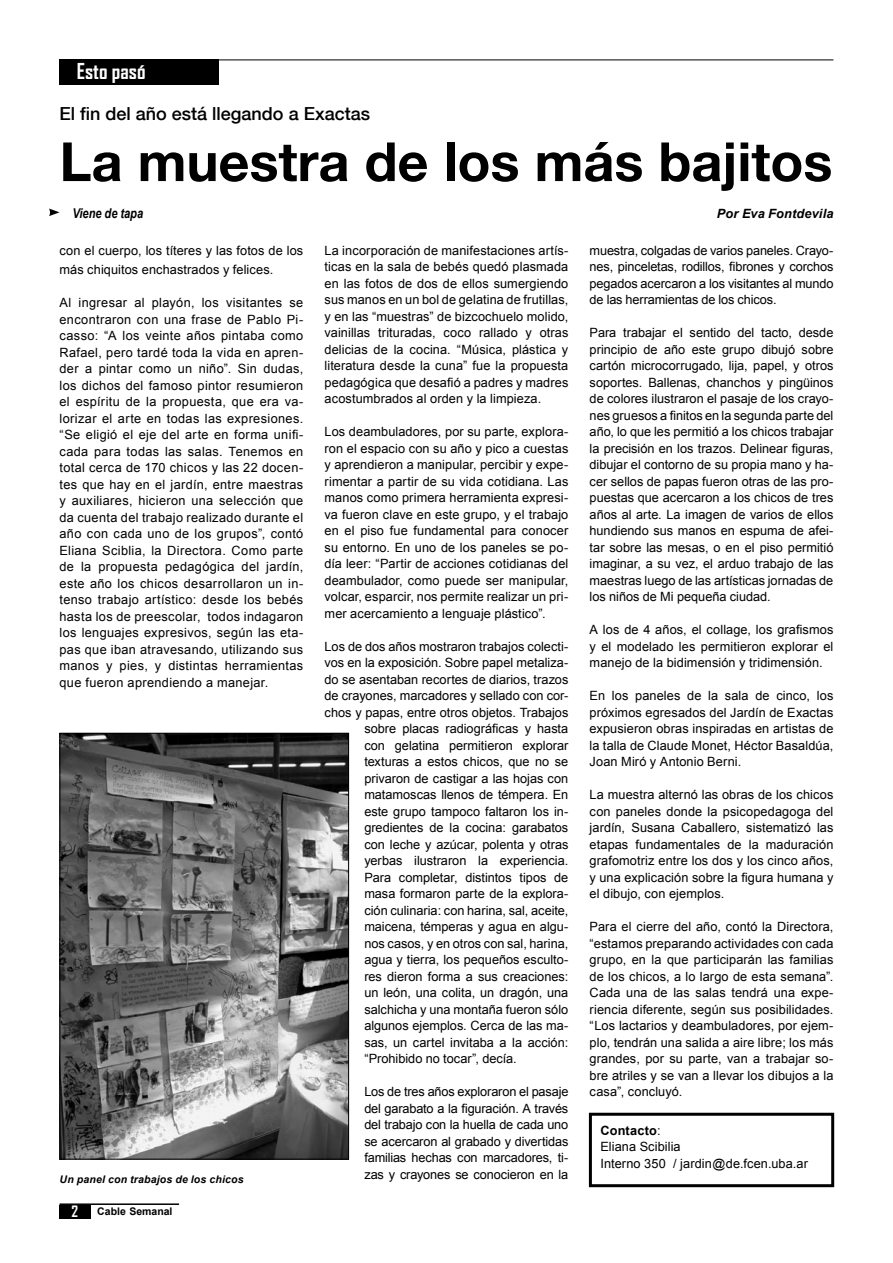
<style>
.page{position:relative;width:893px;height:1263px;background:#fff}
.page>*{position:absolute;margin:0;border:0;box-sizing:border-box;transform-origin:0 0}
.A-_TITU_TAPA{font:700 54px "Helvetica Neue";color:#000}
.t1{font:700 21px "Agency FB";color:#fff}
.A-Volanta{font:500 18px "Helvetica Neue";color:#000}
.t2{font:700 15px "Agency FB";color:#fff}
.A-_TEXTO_notas{font:italic 700 13.5px "Arial";color:#000;scale:.82 1}
.AGENDA_txt{font:12.75px/16.5px "Arial";color:#000;text-align:justify}
.Epigrafe{font:italic 700 12.75px "Arial";letter-spacing:.01em;color:#000}
.AGENDA_txt-2{font:700 12.75px "Arial";letter-spacing:.015em;color:#000}
.AGENDA_txt-3{font:italic 700 10.5px "Arial";letter-spacing:.02em;color:#000}
.t3{font:700 10.5px "Arial";color:#000}
.s1{font-weight:400}
</style>
<div class="page">
<div style="left:60px;top:1205px;width:31px;height:13px;background:#000"></div>
<hr style="left:60px;top:1203px;width:119px;height:2px;background:#000">
<div style="left:589px;top:1113px;width:245px;height:74px;border:3px solid #000"></div>
<svg style="left:49px;top:208px;width:11px;height:8px"></svg>
<div style="left:60px;top:60px;width:159px;height:25px;background:#000"></div>
<hr style="left:71px;top:60px;width:762px;height:1px;background:#000">
<img style="left:62px;top:735px;width:285px;height:422px">
<div style="left:60px;top:733px;width:289px;height:426px;border:1px solid #000"></div>
<p class="t1" style="left:77px;top:58px;width:70px">Esto pasó</p>
<p class="A-Volanta" style="left:60px;top:103px;width:312px">El fin del año está llegando a Exactas</p>
<p class="A-_TITU_TAPA" style="left:60px;top:128px;width:774px">La muestra de los más bajitos</p>
<p class="Epigrafe" style="left:717px;top:206px;width:118px">Por Eva Fontdevila</p>
<p class="A-_TEXTO_notas" style="left:73px;top:204px;width:88px">Viene de tapa</p>
<p class="AGENDA_txt" style="left:60px;top:240px;width:245px;line-height:19.5px">con el cuerpo, los títeres y las fotos de los más chiquitos enchastrados y felices.</p>
<p class="AGENDA_txt" style="left:60px;top:294px;width:245px">Al ingresar al playón, los visitantes se encontraron con una frase de Pablo Pi&shy;casso: “A los veinte años pintaba como Rafael, pero tardé toda la vida en apren&shy;der a pintar como un niño”. Sin dudas, los dichos del famoso pintor resumieron el espíritu de la propuesta, que era va&shy;lorizar el arte en todas las expresiones. “Se eligió el eje del arte en forma unifi&shy;cada para todas las salas. Tenemos en total cerca de 170 chicos y las 22 docen&shy;tes que hay en el jardín, entre maestras y auxiliares, hicieron una selección que da cuenta del trabajo realizado durante el año con cada uno de los grupos”, contó Eliana Sciblia, la Directora. Como parte de la propuesta pedagógica del jardín, este año los chicos desarrollaron un in&shy;tenso trabajo artístico: desde los bebés hasta los de preescolar, todos indagaron los lenguajes expresivos, según las eta&shy;pas que iban atravesando, utilizando sus manos y pies, y distintas herramientas que fueron aprendiendo a manejar.</p>
<p class="AGENDA_txt-3" style="left:60px;top:1172px;width:186px">Un panel con trabajos de los chicos</p>
<p class="t2" style="left:72px;top:1202px;width:8px">2</p>
<p class="t3" style="left:97px;top:1204px;width:77px">Cable Semanal</p>
<p class="AGENDA_txt" style="left:325px;top:242px;width:245px">La incorporación de manifestaciones artís&shy;ticas en la sala de bebés quedó plasmada en las fotos de dos de ellos sumergiendo sus manos en un bol de gelatina de frutillas, y en las “muestras” de bizcochuelo molido, vainillas trituradas, coco rallado y otras delicias de la cocina. “Música, plástica y literatura desde la cuna” fue la propuesta pedagógica que desafió a padres y madres acostumbrados al orden y la limpieza.</p>
<p class="AGENDA_txt" style="left:325px;top:423px;width:245px">Los deambuladores, por su parte, explora&shy;ron el espacio con su año y pico a cuestas y aprendieron a manipular, percibir y expe&shy;rimentar a partir de su vida cotidiana. Las manos como primera herramienta expresi&shy;va fueron clave en este grupo, y el trabajo en el piso fue fundamental para conocer su entorno. En uno de los paneles se po&shy;día leer: “Partir de acciones cotidianas del deambulador, como puede ser manipular, volcar, esparcir, nos permite realizar un pri&shy;mer acercamiento a lenguaje plástico”.</p>
<p class="AGENDA_txt" style="left:325px;top:638px;width:245px">Los de dos años mostraron trabajos colecti-</p>
<p class="AGENDA_txt" style="left:325px;top:654px;width:245px">vos en la exposición. Sobre papel metaliza-</p>
<p class="AGENDA_txt" style="left:325px;top:671px;width:245px">do se asentaban recortes de diarios, trazos</p>
<p class="AGENDA_txt" style="left:325px;top:687px;width:245px">de crayones, marcadores y sellado con cor-</p>
<p class="AGENDA_txt" style="left:325px;top:704px;width:245px">chos y papas, entre otros objetos. Trabajos</p>
<p class="AGENDA_txt" style="left:364px;top:720px;width:206px">sobre placas radiográficas y hasta</p>
<p class="AGENDA_txt" style="left:364px;top:737px;width:206px">con gelatina permitieron explorar</p>
<p class="AGENDA_txt" style="left:364px;top:753px;width:205px">texturas a estos chicos, que no se</p>
<p class="AGENDA_txt" style="left:364px;top:770px;width:206px">privaron de castigar a las hojas con</p>
<p class="AGENDA_txt" style="left:364px;top:786px;width:206px">matamoscas llenos de témpera. En</p>
<p class="AGENDA_txt" style="left:364px;top:803px;width:206px">este grupo tampoco faltaron los in-</p>
<p class="AGENDA_txt" style="left:364px;top:819px;width:205px">gredientes de la cocina: garabatos</p>
<p class="AGENDA_txt" style="left:364px;top:836px;width:206px">con leche y azúcar, polenta y otras</p>
<p class="AGENDA_txt" style="left:364px;top:852px;width:206px">yerbas ilustraron la experiencia.</p>
<p class="AGENDA_txt" style="left:364px;top:869px;width:206px">Para completar, distintos tipos de</p>
<p class="AGENDA_txt" style="left:364px;top:885px;width:206px">masa formaron parte de la explora-</p>
<p class="AGENDA_txt" style="left:364px;top:902px;width:206px">ción culinaria: con harina, sal, aceite,</p>
<p class="AGENDA_txt" style="left:364px;top:918px;width:206px">maicena, témperas y agua en algu-</p>
<p class="AGENDA_txt" style="left:364px;top:935px;width:205px">nos casos, y en otros con sal, harina,</p>
<p class="AGENDA_txt" style="left:364px;top:951px;width:206px">agua y tierra, los pequeños esculto-</p>
<p class="AGENDA_txt" style="left:364px;top:968px;width:206px">res dieron forma a sus creaciones:</p>
<p class="AGENDA_txt" style="left:364px;top:984px;width:206px">un león, una colita, un dragón, una</p>
<p class="AGENDA_txt" style="left:364px;top:1001px;width:205px">salchicha y una montaña fueron sólo</p>
<p class="AGENDA_txt" style="left:364px;top:1017px;width:206px">algunos ejemplos. Cerca de las ma-</p>
<p class="AGENDA_txt" style="left:364px;top:1034px;width:206px">sas, un cartel invitaba a la acción:</p>
<p class="AGENDA_txt" style="left:364px;top:1050px;width:154px">“Prohibido no tocar”, decía.</p>
<p class="AGENDA_txt" style="left:364px;top:1083px;width:206px">Los de tres años exploraron el pasaje del garabato a la figuración. A través del trabajo con la huella de cada uno se acercaron al grabado y divertidas familias hechas con marcadores, ti&shy;zas y crayones se conocieron en la</p>
<p class="AGENDA_txt" style="left:590px;top:242px;width:245px">muestra, colgadas de varios paneles. Crayo&shy;nes, pinceletas, rodillos, fibrones y corchos pegados acercaron a los visitantes al mundo de las herramientas de los chicos.</p>
<p class="AGENDA_txt" style="left:590px;top:324px;width:245px">Para trabajar el sentido del tacto, desde principio de año este grupo dibujó sobre cartón microcorrugado, lija, papel, y otros soportes. Ballenas, chanchos y pingüinos de colores ilustraron el pasaje de los crayo&shy;nes gruesos a finitos en la segunda parte del año, lo que les permitió a los chicos trabajar la precisión en los trazos. Delinear figuras, dibujar el contorno de su propia mano y ha&shy;cer sellos de papas fueron otras de las pro&shy;puestas que acercaron a los chicos de tres años al arte. La imagen de varios de ellos hundiendo sus manos en espuma de afei&shy;tar sobre las mesas, o en el piso permitió imaginar, a su vez, el arduo trabajo de las maestras luego de las artísticas jornadas de los niños de Mi pequeña ciudad.</p>
<p class="AGENDA_txt" style="left:590px;top:621px;width:245px">A los de 4 años, el collage, los grafismos y el modelado les permitieron explorar el manejo de la bidimensión y tridimensión.</p>
<p class="AGENDA_txt" style="left:590px;top:687px;width:245px">En los paneles de la sala de cinco, los próximos egresados del Jardín de Exactas expusieron obras inspiradas en artistas de la talla de Claude Monet, Héctor Basaldúa, Joan Miró y Antonio Berni.</p>
<p class="AGENDA_txt" style="left:590px;top:786px;width:245px">La muestra alternó las obras de los chicos con paneles donde la psicopedagoga del jardín, Susana Caballero, sistematizó las etapas fundamentales de la maduración grafomotriz entre los dos y los cinco años, y una explicación sobre la figura humana y el dibujo, con ejemplos.</p>
<p class="AGENDA_txt" style="left:590px;top:918px;width:245px">Para el cierre del año, contó la Directora, “estamos preparando actividades con cada grupo, en la que participarán las familias de los chicos, a lo largo de esta semana”.<br>Cada una de las salas tendrá una expe&shy;riencia diferente, según sus posibilidades. “Los lactarios y deambuladores, por ejem&shy;plo, tendrán una salida a aire libre; los más grandes, por su parte, van a trabajar so&shy;bre atriles y se van a llevar los dibujos a la casa”, concluyó.</p>
<p class="AGENDA_txt-2" style="left:600px;top:1122px;width:62px">Contacto<span class="s1">:</span></p>
<p class="AGENDA_txt" style="left:600px;top:1138px;width:82px">Eliana Scibilia</p>
<p class="AGENDA_txt" style="left:600px;top:1155px;width:209px">Interno 350 / jardin@de.fcen.uba.ar</p>
</div>
